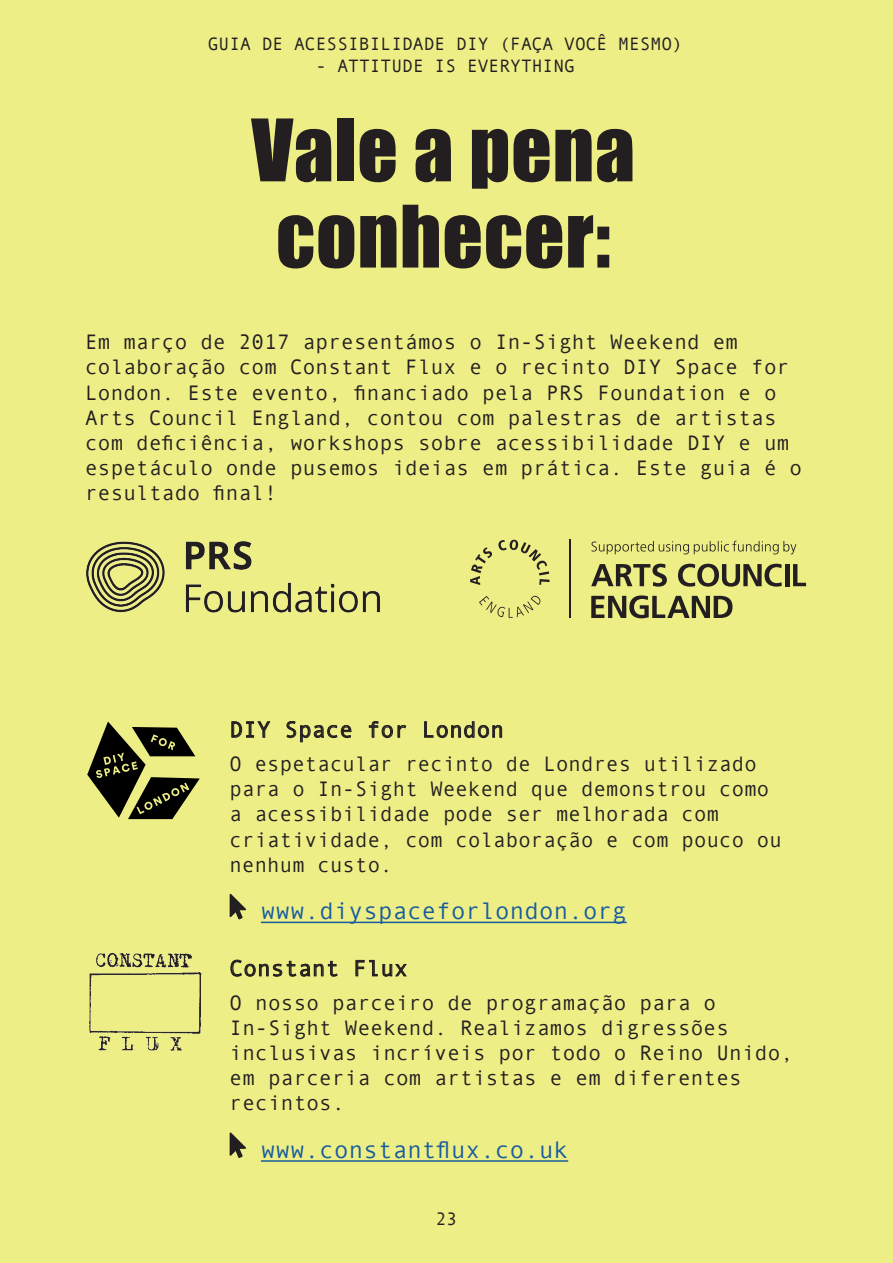
<style>
.page{position:relative;width:893px;height:1263px;background:#eeee87}
.page>*{position:absolute;margin:0;border:0;box-sizing:border-box;transform-origin:0 0}
.Round_lettering_Rusk{font:79.5px/86.2px "Impact";letter-spacing:.01em;color:#231f20;text-align:center}
.Urls{font:24px "Andale Mono";letter-spacing:.01em;color:#175d9e}
.Mono{font:24px "Andale Mono";letter-spacing:.01em;color:#175d9e}
.Mono-2{font:22.5px "Andale Mono";letter-spacing:.01em;color:#231f20}
.Mono-3{font:21px/25.2px "Andale Mono";letter-spacing:.01em;color:#231f20}
.t1{font:18px "Andale Mono";color:#231f20}
</style>
<div class="page">
<img style="left:86px;top:541px;width:294px;height:72px">
<svg style="left:591px;top:564px;width:76px;height:23px"></svg>
<svg style="left:678px;top:564px;width:104px;height:23px"></svg>
<hr style="left:785px;top:564px;width:4px;height:22px;background:#231f20">
<svg style="left:793px;top:564px;width:13px;height:22px"></svg>
<svg style="left:591px;top:595px;width:141px;height:23px"></svg>
<svg style="left:591px;top:541px;width:205px;height:13px"></svg>
<svg style="left:470px;top:539px;width:80px;height:46px"></svg>
<svg style="left:479px;top:595px;width:62px;height:23px"></svg>
<hr style="left:570px;top:540px;width:1px;height:78px;background:#231f20">
<hr style="left:261px;top:922px;width:366px;height:1px;background:#175d9e">
<hr style="left:261px;top:1160px;width:307px;height:2px;background:#175d9e">
<svg style="left:231px;top:721px;width:40px;height:17px"></svg>
<svg style="left:286px;top:721px;width:66px;height:21px"></svg>
<svg style="left:369px;top:721px;width:38px;height:17px"></svg>
<svg style="left:424px;top:721px;width:78px;height:17px"></svg>
<svg style="left:230px;top:894px;width:16px;height:25px"></svg>
<svg style="left:230px;top:959px;width:108px;height:18px"></svg>
<svg style="left:355px;top:960px;width:52px;height:17px"></svg>
<svg style="left:230px;top:1132px;width:16px;height:26px"></svg>
<svg style="left:87px;top:721px;width:113px;height:98px"></svg>
<img style="left:89px;top:952px;width:113px;height:99px">
<p class="t1" style="left:208px;top:32px;width:477px">GUIA DE ACESSIBILIDADE DIY (FAÇA VOCÊ MESMO)</p>
<p class="t1" style="left:316px;top:54px;width:261px">- ATTITUDE IS EVERYTHING</p>
<p class="Round_lettering_Rusk" style="left:251px;top:105px;width:385px">Vale a pena conhecer:</p>
<p class="Mono-3" style="left:85px;top:328px;width:719px">Em março de 2017 apresentámos o In-Sight Weekend em colaboração com Constant Flux e o recinto DIY Space for London. Este evento, financiado pela PRS Foundation e o Arts Council England, contou com palestras de artistas com deficiência, workshops sobre acessibilidade DIY e um espetáculo onde pusemos ideias em prática. Este guia é o resultado final!</p>
<p class="Mono-2" style="left:230px;top:715px;width:276px">DIY Space for London</p>
<p class="Mono-3" style="left:230px;top:750px;width:554px">O espetacular recinto de Londres utilizado para o In-Sight Weekend que demonstrou como a acessibilidade pode ser melhorada com criatividade, com colaboração e com pouco ou nenhum custo.</p>
<p class="Urls" style="left:261px;top:895px;width:367px">www.diyspaceforlondon.org</p>
<p class="Mono-2" style="left:230px;top:953px;width:180px">Constant Flux</p>
<p class="Mono-3" style="left:230px;top:989px;width:565px">O nosso parceiro de programação para o In-Sight Weekend. Realizamos digressões inclusivas incríveis por todo o Reino Unido, em parceria com artistas e em diferentes recintos.</p>
<p class="Mono" style="left:261px;top:1134px;width:309px">www.constantflux.co.uk</p>
<p class="t1" style="left:436px;top:1207px;width:23px">23</p>
</div>
